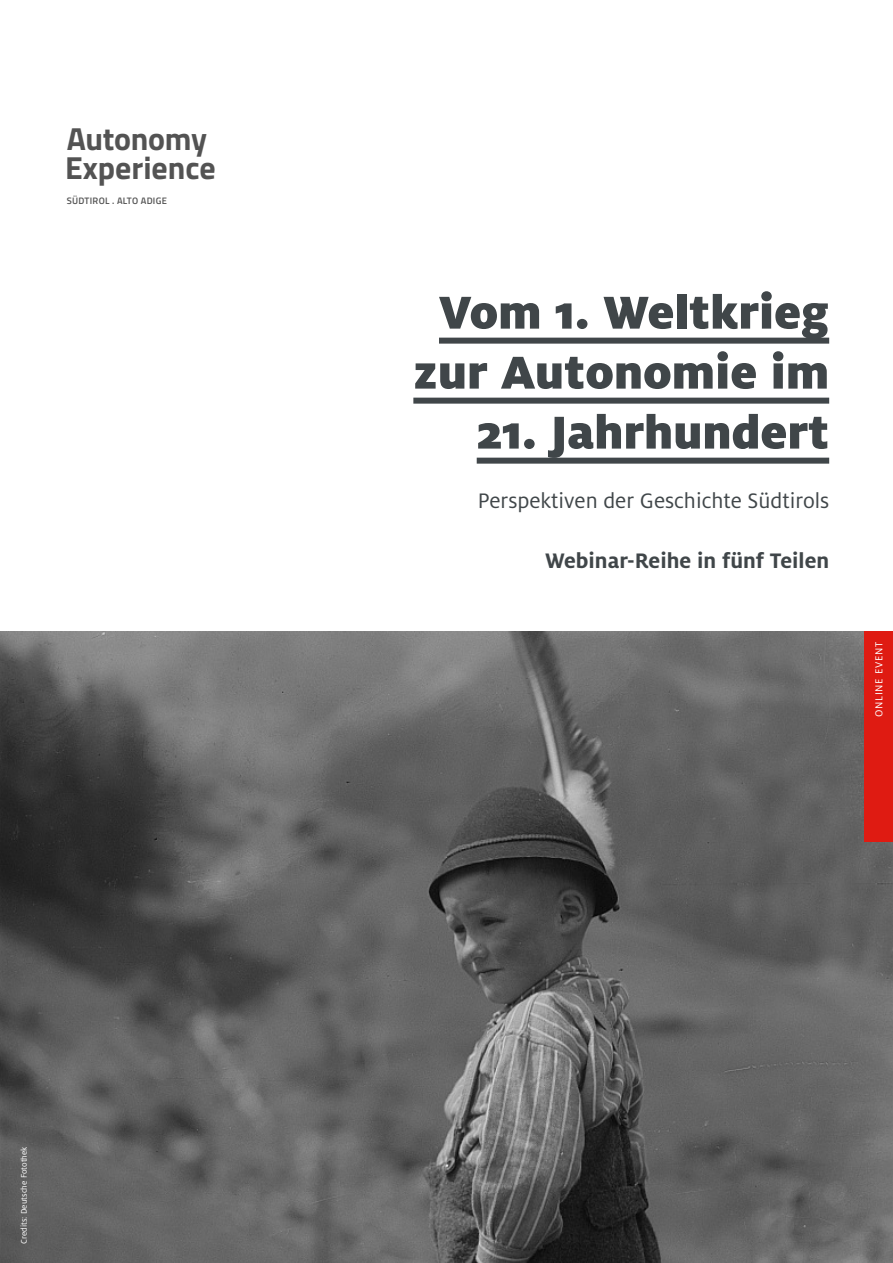
<style>
.page{position:relative;width:893px;height:1263px;background:#fff}
.page>*{position:absolute;margin:0;border:0;box-sizing:border-box;transform-origin:0 0}
.t1{font:900 51px/60px "Milo Pro";color:#404649;text-align:center}
.t2{font:700 31.95px "Titillium Web";color:#535353}
.t3{font:23.25px "Milo Pro";color:#404649}
.t4{font:700 23.25px "Milo Pro";color:#404649}
.t5{font:11.25px "Milo Pro";letter-spacing:.06em;color:#fff}
.t6{font:600 9.3px "Titillium Web";letter-spacing:.03em;color:#535353}
.t7{font:9px "Milo Pro";color:#fff}
</style>
<div class="page">
<img style="left:0;top:631px;width:893px;height:632px">
<div style="left:865px;top:631px;width:28px;height:211px;background:#df1b12"></div>
<div style="left:439px;top:338px;width:390px;height:6px;background:#404649"></div>
<div style="left:413px;top:398px;width:416px;height:6px;background:#404649"></div>
<div style="left:477px;top:458px;width:352px;height:6px;background:#404649"></div>
<p class="t2" style="left:67px;top:114px;width:142px">Autonomy</p>
<p class="t2" style="left:65px;top:144px;width:152px">Experience</p>
<p class="t6" style="left:67px;top:194px;width:102px">SÜDTIROL . ALTO ADIGE</p>
<p class="t7" style="left:19px;top:1244px;width:99px;rotate:-90deg">Credits: Deutsche Fotothek</p>
<p class="t1" style="left:413px;top:282px;width:417px">Vom 1. Weltkrieg zur Autonomie im</p>
<p class="t1" style="left:477px;top:402px;width:354px">21. Jahrhundert</p>
<p class="t3" style="left:478px;top:488px;width:353px">Perspektiven der Geschichte Südtirols</p>
<p class="t4" style="left:545px;top:547px;width:286px">Webinar-Reihe in fünf Teilen</p>
<p class="t5" style="left:873px;top:717px;width:76px;rotate:-90deg">ONLINE EVENT</p>
</div>
